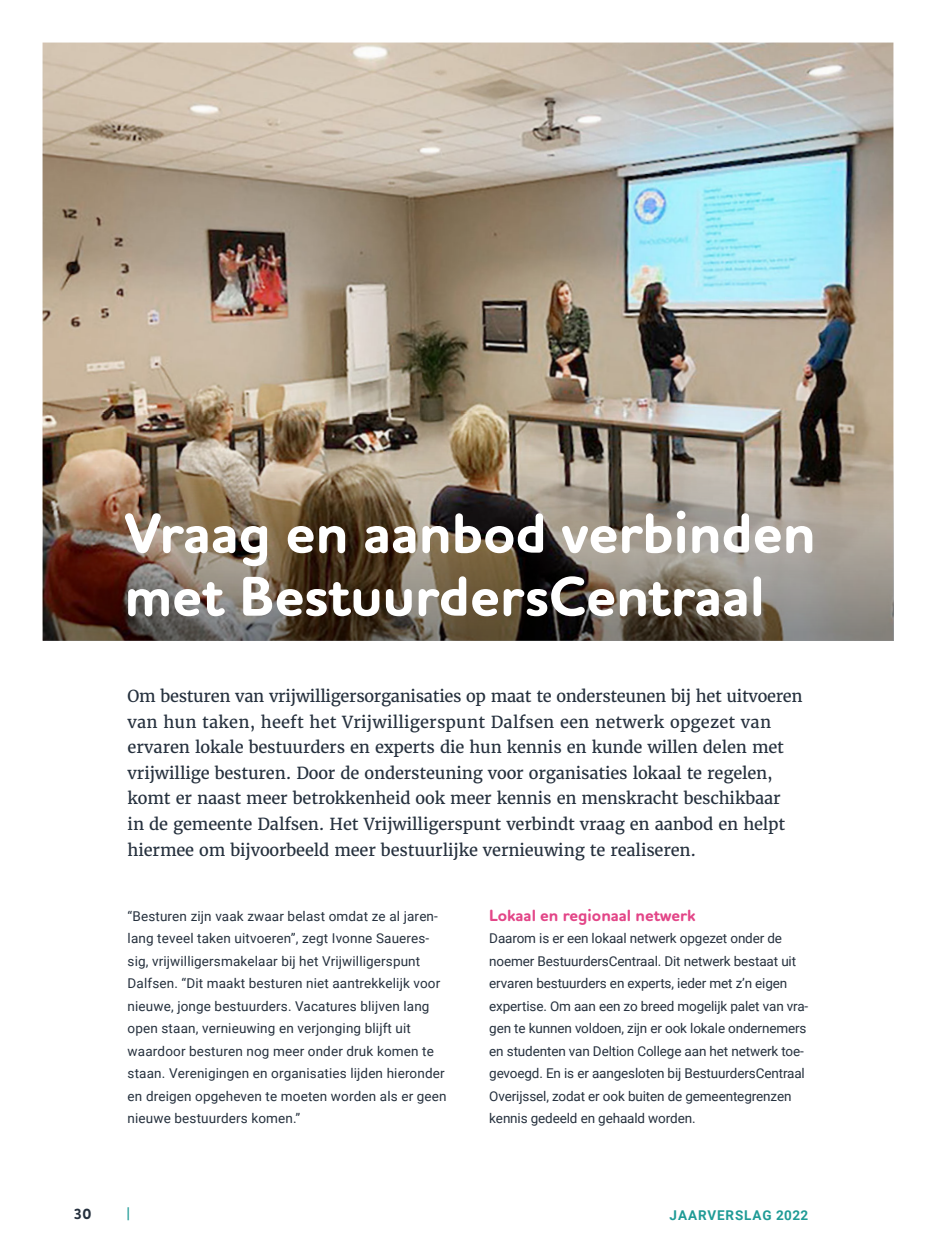
<style>
.page{position:relative;width:936px;height:1234px;background:#fff}
.page>*{position:absolute;margin:0;border:0;box-sizing:border-box;transform-origin:0 0}
.t1{font:700 57px/63px "Houschka Rounded";color:#fff}
.t2{font:16.5px/25.5px "Merriweather";letter-spacing:-.01em;color:#26313e}
.t3{font:700 16.5px "Houschka Rounded";color:#e34688}
.t4{font:700 15px "Houschka Rounded";color:#26313e}
.t5{font:13.5px/22.5px "Roboto";letter-spacing:.01em;color:#26313e}
.t6{font:13.5px/22.5px "Roboto";letter-spacing:-.01em;color:#26313e}
.t7{font:700 13.5px "Roboto";letter-spacing:.065em;color:#1f9b96}
.t8{font:13.5px "Merriweather";color:#1f9b96}
</style>
<div class="page">
<img style="left:43px;top:43px;width:850px;height:370px">
<img style="left:43px;top:413px;width:850px;height:227px">
<h1 class="t1" style="left:124px;top:506px;width:692px">Vraag en aanbod verbinden met BestuurdersCentraal</h1>
<p class="t2" style="left:128px;top:684px;width:676px">Om besturen van vrijwilligersorganisaties op maat te ondersteunen bij het uitvoeren van hun taken, heeft het Vrijwilligerspunt Dalfsen een netwerk opgezet van ervaren lokale bestuurders en experts die hun kennis en kunde willen delen met vrijwillige besturen. Door de ondersteuning voor organisaties lokaal te regelen, komt er naast meer betrokkenheid ook meer kennis en menskracht beschikbaar<br>in de gemeente Dalfsen. Het Vrijwilligerspunt verbindt vraag en aanbod en helpt hiermee om bijvoorbeeld meer bestuurlijke vernieuwing te realiseren.</p>
<p class="t5" style="left:128px;top:905px;width:320px">“Besturen zijn vaak zwaar belast omdat ze al jaren&shy;lang teveel taken uitvoeren”, zegt Ivonne Saueres&shy;sig, vrijwilligersmakelaar bij het Vrijwilligerspunt Dalfsen. “Dit maakt besturen niet aantrekkelijk voor nieuwe, jonge bestuurders. Vacatures blijven lang open staan, vernieuwing en verjonging blijft uit waardoor besturen nog meer onder druk komen te staan. Verenigingen en organisaties lijden hieronder en dreigen opgeheven te moeten worden als er geen nieuwe bestuurders komen.”</p>
<p class="t3" style="left:489px;top:907px;width:207px">Lokaal en regionaal netwerk</p>
<p class="t6" style="left:489px;top:928px;width:320px">Daarom is er een lokaal netwerk opgezet onder de noemer BestuurdersCentraal. Dit netwerk bestaat uit ervaren bestuurders en experts, ieder met z’n eigen expertise. Om aan een zo breed mogelijk palet van vra&shy;gen te kunnen voldoen, zijn er ook lokale ondernemers en studenten van Deltion College aan het netwerk toe&shy;gevoegd. En is er aangesloten bij BestuurdersCentraal Overijssel, zodat er ook buiten de gemeentegrenzen kennis gedeeld en gehaald worden.</p>
<p class="t4" style="left:73px;top:1206px;width:19px">30</p>
<p class="t8" style="left:125px;top:1206px;width:7px">|</p>
<p class="t7" style="left:669px;top:1207px;width:140px">JAARVERSLAG 2022</p>
</div>
